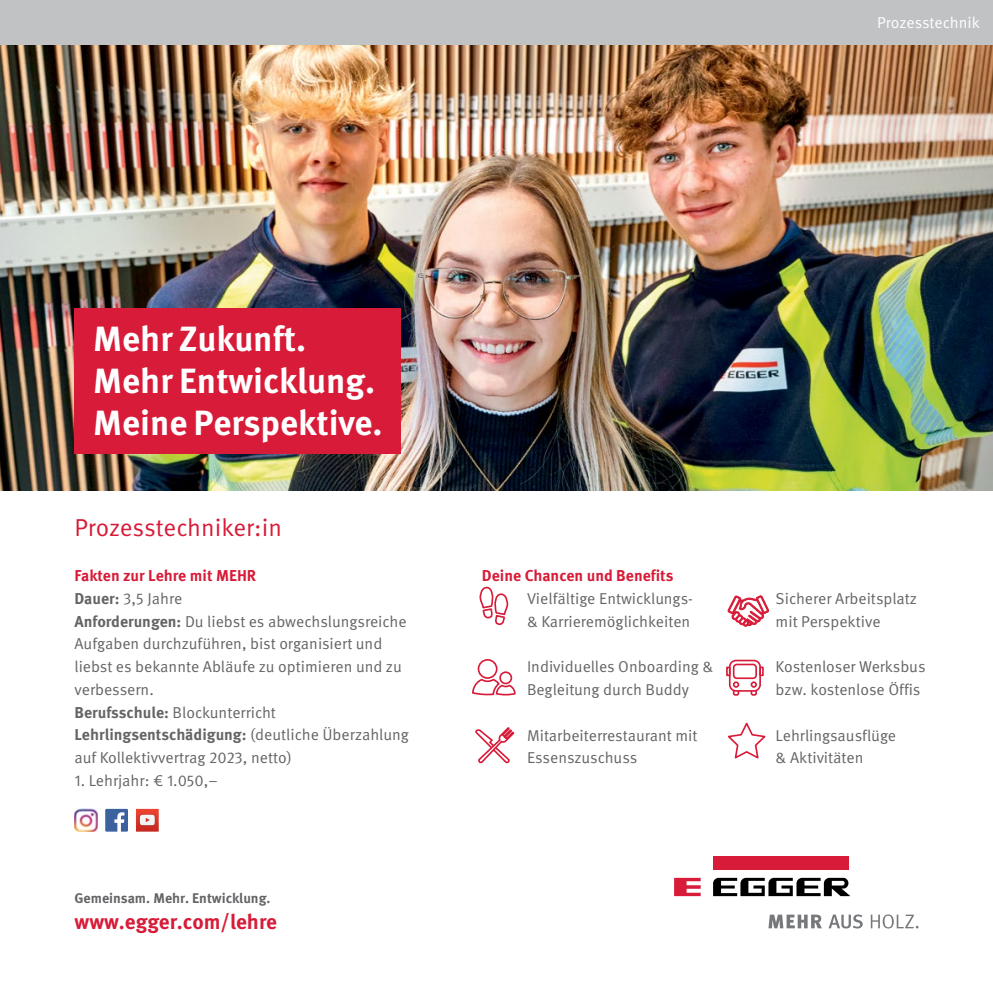
<style>
.page{position:relative;width:993px;height:1003px;background:#fff}
.page>*{position:absolute;margin:0;border:0;box-sizing:border-box;transform-origin:0 0}
.t1{font:700 35px/42px "Meta Pro";color:#fff}
.t2{font:24.5px "Meta Pro";letter-spacing:-.005em;color:#d71b38}
.t3{font:700 21px "Meta Pro";color:#d71b38}
.t4{font:15.75px/22.8px "Meta Pro";color:#636466}
.t5{font:700 15.75px "Meta Pro";color:#d71b38}
.t6{font:15.75px "Meta Pro";letter-spacing:-.005em;color:#fff}
.t7{font:700 14px "Meta Pro";color:#636466}
.s1{font-weight:700;color:#d71b38}
.s2{font-weight:700}
</style>
<div class="page">
<div style="left:712px;top:855px;width:136px;height:14px;background:#d71b38"></div>
<svg style="left:674px;top:877px;width:26px;height:18px"></svg>
<svg style="left:713px;top:877px;width:136px;height:18px"></svg>
<svg style="left:768px;top:914px;width:53px;height:13px"></svg>
<svg style="left:828px;top:914px;width:34px;height:14px"></svg>
<svg style="left:870px;top:914px;width:48px;height:14px"></svg>
<img style="left:0;top:45px;width:992px;height:445px">
<img style="left:74px;top:808px;width:23px;height:23px">
<svg style="left:105px;top:808px;width:23px;height:23px"></svg>
<img style="left:136px;top:808px;width:23px;height:23px">
<img style="left:140px;top:814px;width:15px;height:11px">
<div style="left:0;top:0;width:992px;height:45px;background:#c0c2c4"></div>
<div style="left:74px;top:308px;width:327px;height:145px;background:#d71b38"></div>
<svg style="left:475px;top:727px;width:39px;height:36px"></svg>
<div style="left:732px;top:685px;width:7px;height:10px;border:2px solid #d71b38;border-radius:2px"></div>
<div style="left:750px;top:685px;width:6px;height:10px;border:2px solid #d71b38;border-radius:2px"></div>
<div style="left:728px;top:659px;width:32px;height:32px;border:2px solid #d71b38;border-radius:6px"></div>
<svg style="left:726px;top:662px;width:37px;height:32px"></svg>
<svg style="left:472px;top:659px;width:43px;height:36px"></svg>
<svg style="left:479px;top:586px;width:29px;height:38px"></svg>
<svg style="left:727px;top:595px;width:41px;height:31px"></svg>
<svg style="left:728px;top:722px;width:37px;height:36px"></svg>
<p class="t6" style="left:877px;top:13px;width:104px">Prozesstechnik</p>
<h1 class="t1" style="left:93px;top:315px;width:291px">Mehr Zukunft.<br>Mehr Entwicklung.<br>Meine Perspektive.</h1>
<h2 class="t2" style="left:74px;top:512px;width:209px">Prozesstechniker:in</h2>
<p class="t4" style="left:74px;top:564px;width:336px"><span class="s1">Fakten zur Lehre mit MEHR<br></span><span class="s2">Dauer:</span> 3,5 Jahre<br><span class="s2">Anforderungen:</span> Du liebst es abwechslungsreiche Aufgaben durchzuführen, bist organisiert und liebst es bekannte Abläufe zu optimieren und zu verbessern.<br><span class="s2">Berufsschule:</span> Blockunterricht <span class="s2">Lehrlingsentschädigung:</span> (deutliche Überzahlung auf Kollektivvertrag 2023, netto)</p>
<p class="t4" style="left:74px;top:769px;width:145px">1. Lehrjahr: € 1.050,–</p>
<p class="t7" style="left:74px;top:887px;width:197px">Gemeinsam. Mehr. Entwicklung.</p>
<h3 class="t3" style="left:74px;top:904px;width:204px">www.egger.com/lehre</h3>
<p class="t5" style="left:481px;top:563px;width:193px">Deine Chancen und Benefits</p>
<p class="t4" style="left:527px;top:587px;width:167px">Vielfältige Entwicklungs-&amp; Karrieremöglichkeiten</p>
<p class="t4" style="left:775px;top:587px;width:143px">Sicherer Arbeitsplatz mit Perspektive</p>
<p class="t4" style="left:527px;top:655px;width:188px">Individuelles Onboarding &amp;<br>Begleitung durch Buddy</p>
<p class="t4" style="left:527px;top:723px;width:172px">Mitarbeiterrestaurant mit<br>Essenszuschuss</p>
<p class="t4" style="left:775px;top:655px;width:151px">Kostenloser Werksbus bzw. kostenlose Öffis</p>
<p class="t4" style="left:775px;top:723px;width:122px">Lehrlingsausflüge &amp; Aktivitäten</p>
</div>
